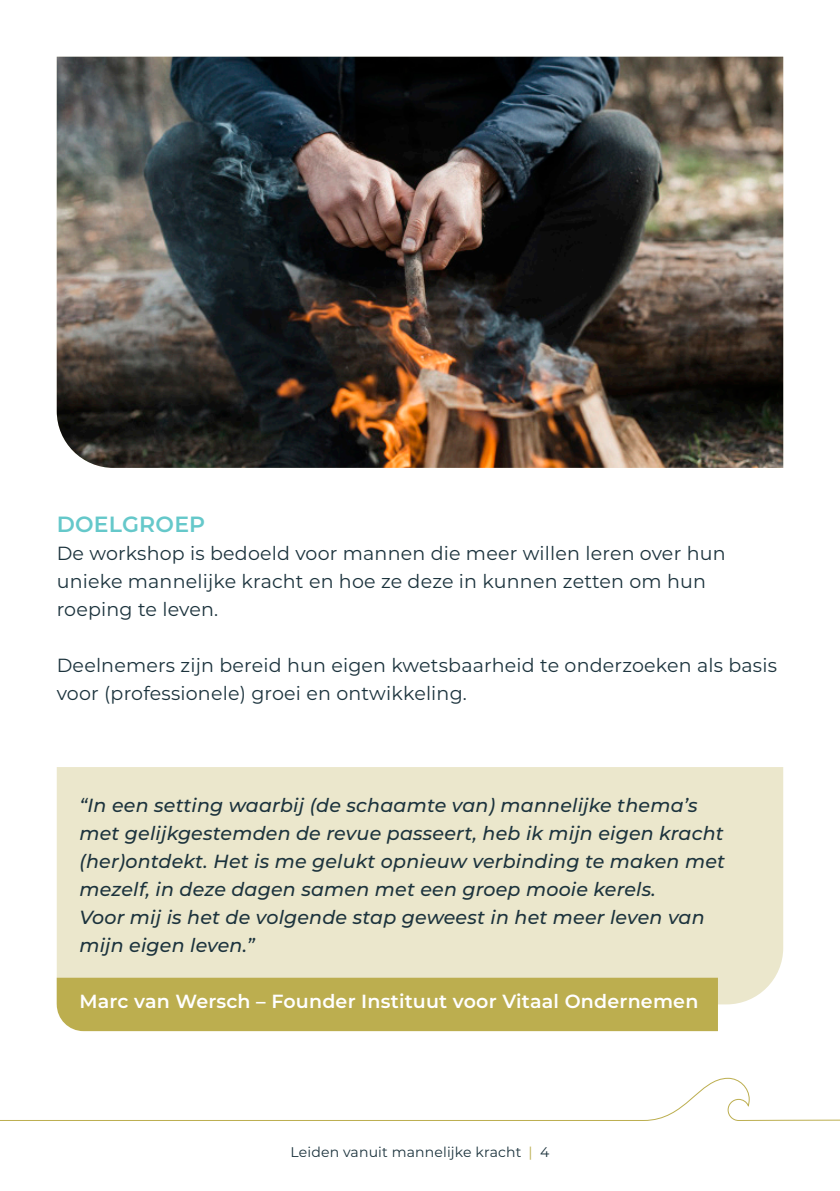
<style>
.page{position:relative;width:840px;height:1191px;background:#fff}
.page>*{position:absolute;margin:0;border:0;box-sizing:border-box;transform-origin:0 0}
._02_kopje_1{font:600 22px "Montserrat";letter-spacing:.01em;color:#65c8ca}
._01_broodtekst{font:italic 500 19px/28px "Montserrat";letter-spacing:.01em;color:#1c333d}
._01_broodtekst-2{font:19px/28px "Montserrat";letter-spacing:.01em;color:#1c333d}
._01_broodtekst-3{font:600 19px "Montserrat";letter-spacing:.01em;color:#fff}
._03_kopje_2{font:14px "Montserrat";letter-spacing:.01em;color:#1c333d}
.s1{color:#bcae4f}
</style>
<div class="page">
<img style="left:57px;top:57px;width:725px;height:411px">
<div style="left:57px;top:767px;width:725px;height:237px;background:#ebe7cc"></div>
<svg style="left:0;top:1077px;width:839px;height:44px"></svg>
<div style="left:57px;top:977px;width:660px;height:54px;background:#bcae4f"></div>
<p class="_02_kopje_1" style="left:57px;top:509px;width:150px">DOELGROEP</p>
<p class="_01_broodtekst-2" style="left:57px;top:539px;width:670px">De workshop is bedoeld voor mannen die meer willen leren over hun unieke mannelijke kracht en hoe ze deze in kunnen zetten om hun roeping te leven.</p>
<p class="_01_broodtekst-2" style="left:57px;top:651px;width:721px">Deelnemers zijn bereid hun eigen kwetsbaarheid te onderzoeken als basis voor (professionele) groei en ontwikkeling.</p>
<p class="_01_broodtekst" style="left:79px;top:790px;width:646px">“In een setting waarbij (de schaamte van) mannelijke thema’s met gelijkgestemden de revue passeert, heb ik mijn eigen kracht (her)ontdekt. Het is me gelukt opnieuw verbinding te maken met mezelf, in deze dagen samen met een groep mooie kerels.<br>Voor mij is het de volgende stap geweest in het meer leven van mijn eigen leven.”</p>
<p class="_01_broodtekst-3" style="left:79px;top:988px;width:620px">Marc van Wersch – Founder Instituut voor Vitaal Ondernemen</p>
<p class="_03_kopje_2" style="left:290px;top:1142px;width:260px">Leiden vanuit mannelijke kracht <span class="s1">|</span> 4</p>
</div>
